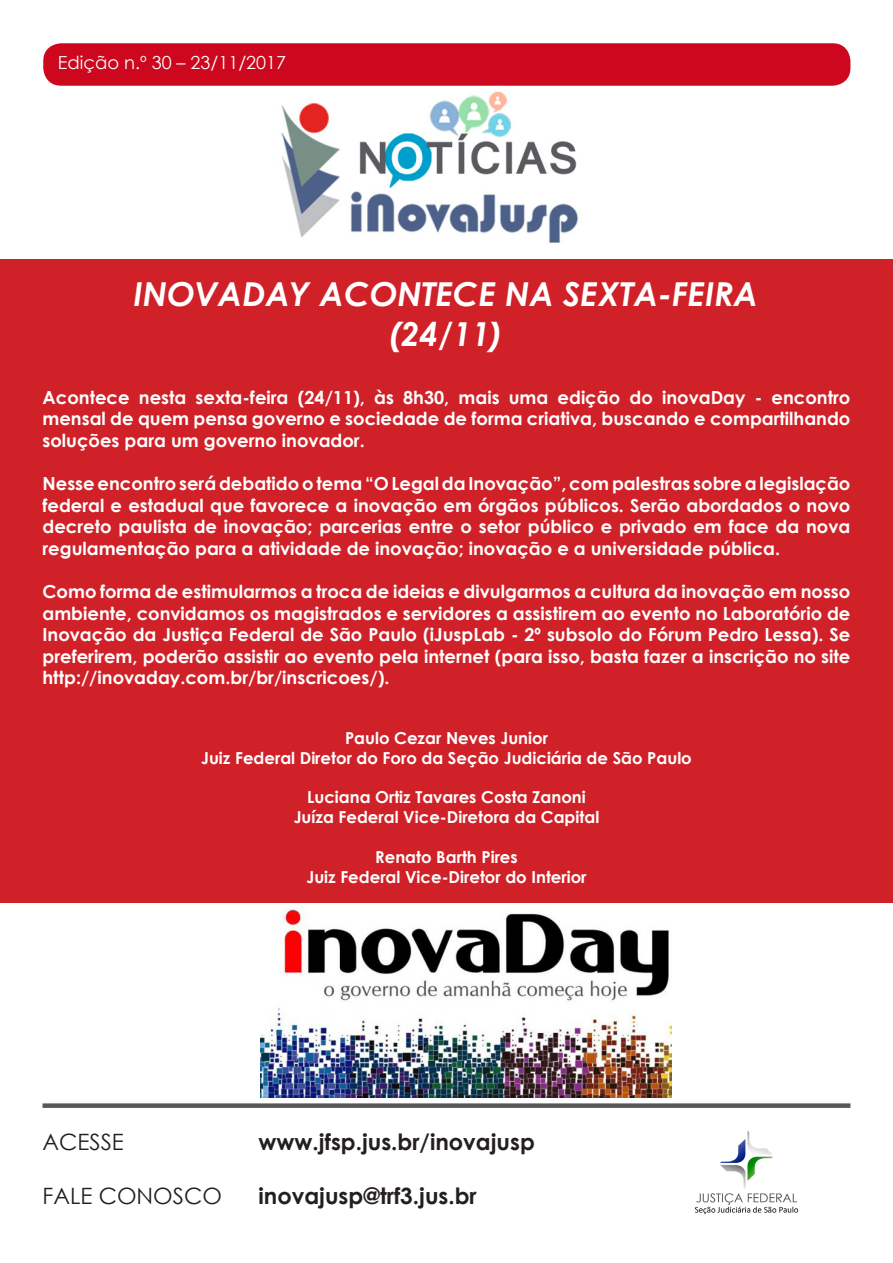
<style>
.page{position:relative;width:893px;height:1263px;background:#fff}
.page>*{position:absolute;margin:0;border:0;box-sizing:border-box;transform-origin:0 0}
.t1{font:italic 700 33px/39.6px "Century Gothic";color:#fff;text-align:center}
.t2{font:700 22.5px "Century Gothic";color:#231f20}
.t3{font:22.5px "Century Gothic";color:#231f20}
.t4{font:700 18px/21.6px "Century Gothic";color:#fff;text-align:justify}
.t5{font:18px "Century Gothic";color:#fff}
.t6{font:700 16.5px "Century Gothic";color:#fff}
</style>
<div class="page">
<img style="left:281px;top:91px;width:298px;height:152px">
<div style="left:43px;top:1103px;width:807px;height:5px;background:#57585a"></div>
<img style="left:694px;top:1131px;width:105px;height:84px">
<div style="left:0;top:259px;width:893px;height:643px;background:#d02128"></div>
<div style="left:43px;top:43px;width:807px;height:43px;background:#cc071e;border-radius:18px"></div>
<img style="left:260px;top:906px;width:411px;height:192px">
<p class="t5" style="left:58px;top:50px;width:230px">Edição n.º 30 – 23/11/2017</p>
<p class="t1" style="left:133px;top:273px;width:626px">INOVADAY ACONTECE NA SEXTA-FEIRA (24/11)</p>
<p class="t4" style="left:43px;top:385px;width:809px">Acontece nesta sexta-feira (24/11), às 8h30, mais uma edição do inovaDay - encontro mensal de quem pensa governo e sociedade de forma criativa, buscando e compartilhando soluções para um governo inovador.</p>
<p class="t4" style="left:43px;top:472px;width:809px">Nesse encontro será debatido o tema “O Legal da Inovação”, com palestras sobre a legislação federal e estadual que favorece a inovação em órgãos públicos. Serão abordados o novo decreto paulista de inovação; parcerias entre o setor público e privado em face da nova regulamentação para a atividade de inovação; inovação e a universidade pública.</p>
<p class="t4" style="left:43px;top:580px;width:809px">Como forma de estimularmos a troca de ideias e divulgarmos a cultura da inovação em nosso ambiente, convidamos os magistrados e servidores a assistirem ao evento no Laboratório de Inovação da Justiça Federal de São Paulo (iJuspLab - 2º subsolo do Fórum Pedro Lessa). Se preferirem, poderão assistir ao evento pela internet (para isso, basta fazer a inscrição no site http://inovaday.com.br/br/inscricoes/).</p>
<p class="t6" style="left:345px;top:725px;width:204px">Paulo Cezar Neves Junior</p>
<p class="t6" style="left:201px;top:745px;width:492px">Juiz Federal Diretor do Foro da Seção Judiciária de São Paulo</p>
<p class="t6" style="left:307px;top:785px;width:280px">Luciana Ortiz Tavares Costa Zanoni</p>
<p class="t6" style="left:294px;top:804px;width:307px">Juíza Federal Vice-Diretora da Capital</p>
<p class="t6" style="left:375px;top:844px;width:144px">Renato Barth Pires</p>
<p class="t6" style="left:306px;top:864px;width:282px">Juiz Federal Vice-Diretor do Interior</p>
<p class="t3" style="left:43px;top:1126px;width:83px">ACESSE</p>
<p class="t2" style="left:259px;top:1124px;width:278px">www.jfsp.jus.br/inovajusp</p>
<p class="t3" style="left:43px;top:1180px;width:181px">FALE CONOSCO</p>
<p class="t2" style="left:259px;top:1178px;width:220px">inovajusp@trf3.jus.br</p>
</div>
